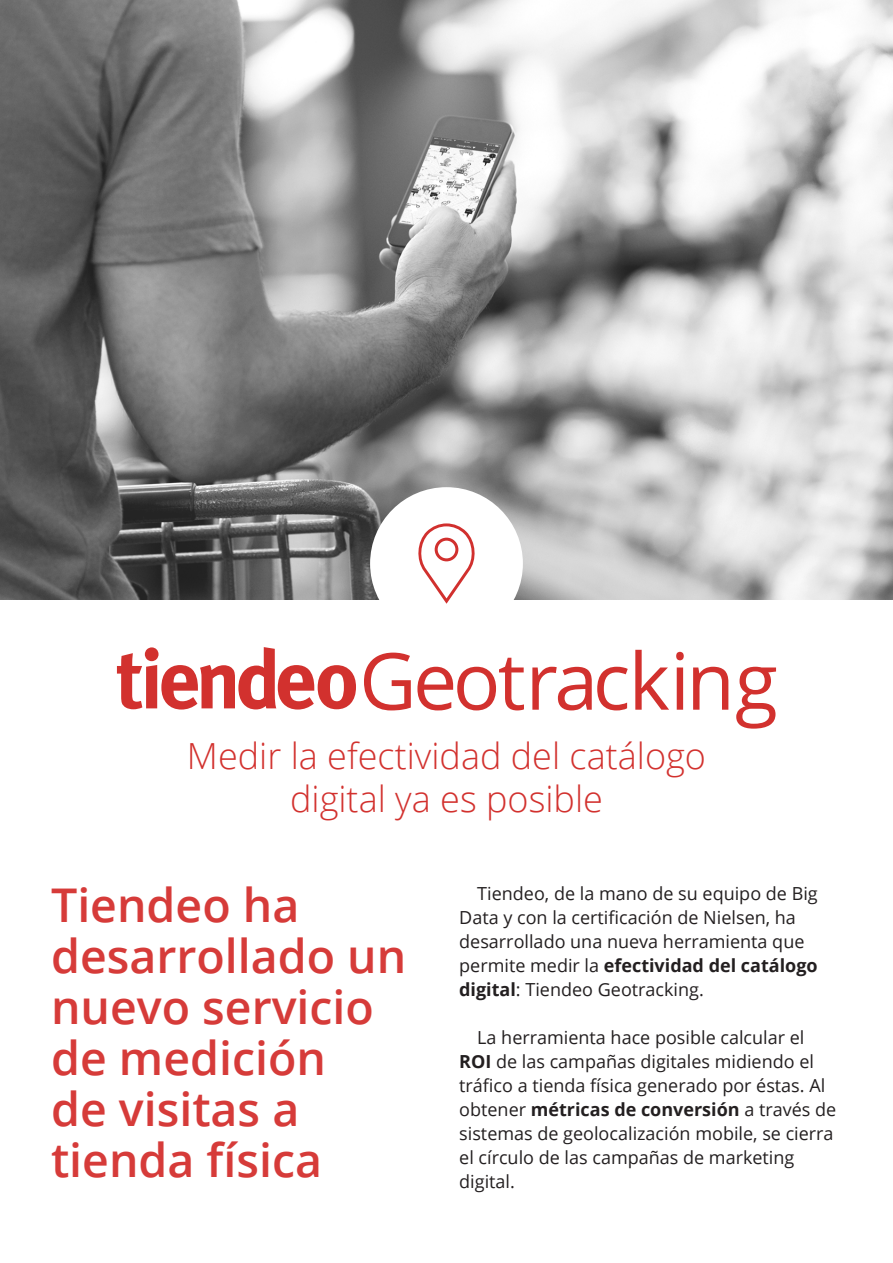
<style>
.page{position:relative;width:893px;height:1263px;background:#fff}
.page>*{position:absolute;margin:0;border:0;box-sizing:border-box;transform-origin:0 0}
.t1{font:600 46.5px/51px "Open Sans";color:#d63b39}
.t2{font:300 36px/43.2px "Open Sans";color:#d2312e;text-align:center}
.t3{font:18px/24px "Open Sans";color:#231f20}
.s1{font-weight:700}
</style>
<div class="page">
<img style="left:0;top:0;width:893px;height:600px">
<svg style="left:117px;top:647px;width:239px;height:62px"></svg>
<svg style="left:364px;top:653px;width:47px;height:57px"></svg>
<svg style="left:417px;top:658px;width:107px;height:52px"></svg>
<svg style="left:532px;top:667px;width:96px;height:43px"></svg>
<svg style="left:635px;top:650px;width:34px;height:60px"></svg>
<svg style="left:676px;top:652px;width:8px;height:58px"></svg>
<svg style="left:693px;top:667px;width:35px;height:43px"></svg>
<svg style="left:736px;top:667px;width:40px;height:62px"></svg>
<div style="left:370px;top:487px;width:153px;height:153px;background:#fff;border-radius:50%"></div>
<svg style="left:418px;top:523px;width:57px;height:81px"></svg>
<div style="left:435px;top:538px;width:23px;height:23px;border:3px solid #d1302e;border-radius:50%"></div>
<p class="t2" style="left:187px;top:733px;width:521px">Medir la efectividad del catálogo digital ya es posible</p>
<p class="t1" style="left:51px;top:879px;width:357px">Tiendeo ha desarrollado un nuevo servicio de medición</p>
<p class="t1" style="left:51px;top:1083px;width:273px">de visitas a tienda física</p>
<p class="t3" style="left:459px;top:881px;width:360px;text-indent:18px">Tiendeo, de la mano de su equipo de Big Data y con la certificación de Nielsen, ha desarrollado una nueva herramienta que permite medir la <span class="s1">efectividad del catálogo digital</span>: Tiendeo Geotracking.</p>
<p class="t3" style="left:459px;top:1025px;width:379px;text-indent:18px">La herramienta hace posible calcular el <span class="s1">ROI</span> de las campañas digitales midiendo el tráfico a tienda física generado por éstas. Al obtener <span class="s1">métricas de conversión</span> a través de sistemas de geolocalización mobile, se cierra el círculo de las campañas de marketing digital.</p>
</div>
